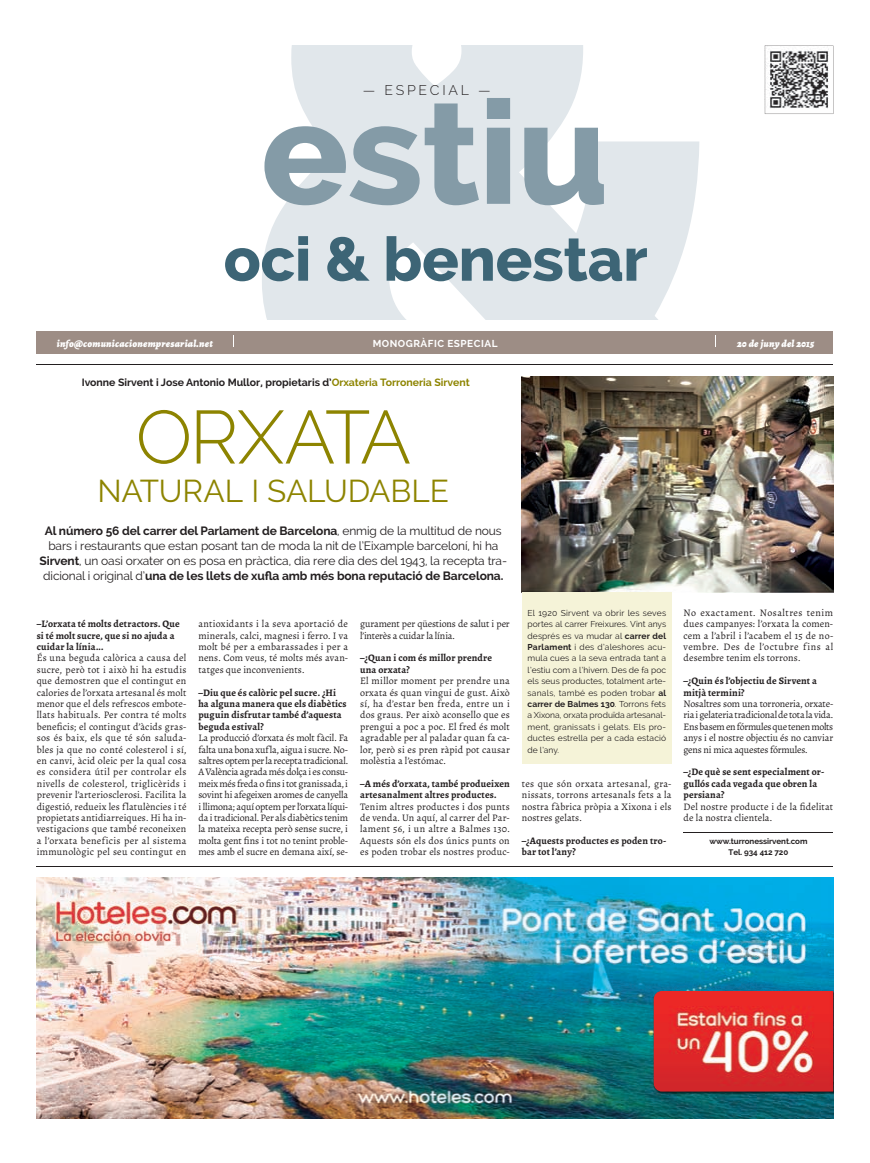
<style>
.page{position:relative;width:870px;height:1163px;background:#fff}
.page>*{position:absolute;margin:0;border:0;box-sizing:border-box;transform-origin:0 0}
.t1{font:800 700px "Raleway";color:#e1e7eb}
.t2{font:800 145px "Raleway";letter-spacing:-.005em;color:#849ba7}
.t3{font:300 75px "Raleway";letter-spacing:-.035em;color:#8d8400}
.t4{font:800 61px "Raleway";letter-spacing:-.005em;color:#3d6576}
.t5{font:31.5px "Raleway";letter-spacing:-.01em;color:#8d8400}
.t6{font:300 14px "Raleway";letter-spacing:.2em;color:#231f20}
.t7{font:12px/15px "Raleway";letter-spacing:-.01em;color:#231f20;text-align:center}
.t8{font:700 10.5px "Raleway";color:#231f20}
.t9{font:10px/11.4px "Alegreya";letter-spacing:.01em;color:#231f20;text-align:justify}
.t10{font:700 10px/11.4px "Alegreya";letter-spacing:.015em;color:#231f20}
.t11{font:10px/11.4px "Alegreya";letter-spacing:-.015em;color:#231f20}
.t12{font:italic 900 10px "Alegreya";letter-spacing:.025em;color:#fff}
.t13{font:700 10px "Raleway";letter-spacing:.05em;color:#fff}
.t14{font:8.5px/11.4px "Raleway";letter-spacing:.015em;color:#231f20;text-align:justify}
.t15{font:700 8px/11.4px "Raleway";letter-spacing:-.005em;color:#231f20;text-align:center}
.s1{color:#8d8400}
.s2{font-weight:700}
</style>
<div class="page">
<div style="left:37px;top:331px;width:796px;height:22px;background:#9d8d85"></div>
<svg style="left:233px;top:335px;width:1px;height:12px"></svg>
<svg style="left:715px;top:335px;width:1px;height:12px"></svg>
<hr style="left:36px;top:866px;width:797px;height:1px;background:#231f20">
<hr style="left:36px;top:365px;width:797px;height:1px;background:#231f20">
<svg style="left:765px;top:46px;width:68px;height:68px"></svg>
<img style="left:522px;top:376px;width:311px;height:217px">
<hr style="left:684px;top:832px;width:149px;height:1px;background:#231f20">
<div style="left:522px;top:593px;width:150px;height:171px;background:#f5f3d8"></div>
<img style="left:37px;top:878px;width:796px;height:241px">
<img style="left:654px;top:991px;width:179px;height:100px">
<h1 class="t1" style="left:237px;top:-78px;width:529px">&amp;</h1>
<h3 class="t6" style="left:363px;top:85px;width:129px">— ESPECIAL —</h3>
<h2 class="t2" style="left:261px;top:98px;width:349px">estiu</h2>
<h3 class="t4" style="left:224px;top:236px;width:426px">oci &amp; benestar</h3>
<p class="t12" style="left:57px;top:340px;width:157px">info@comunicacionempresarial.net</p>
<p class="t13" style="left:373px;top:339px;width:126px">MONOGRÀFIC ESPECIAL</p>
<p class="t12" style="left:737px;top:339px;width:78px">20 de juny del 2015</p>
<p class="t8" style="left:82px;top:378px;width:390px">Ivonne Sirvent i Jose Antonio Mullor, propietaris d’<span class="s1">Orxateria Torroneria Sirvent</span></p>
<h3 class="t3" style="left:135px;top:409px;width:277px">ORXATA</h3>
<h3 class="t5" style="left:98px;top:479px;width:353px">NATURAL I SALUDABLE</h3>
<p class="t7" style="left:40px;top:525px;width:469px"><span class="s2">Al número 56 del carrer del Parlament de Barcelona</span>, enmig de la multitud de nous bars i restaurants que estan posant tan de moda la nit de l’Eixample barceloní, hi ha <span class="s2">Sirvent</span>, un oasi orxater on es posa en pràctica, dia rere dia des del 1943, la recepta tra&shy;dicional i original d’<span class="s2">una de les llets de xufla amb més bona reputació de Barcelona.</span></p>
<p class="t10" style="left:37px;top:619px;width:144px">–L’orxata té molts detractors. Que si té molt sucre, que si no ajuda a cuidar la línia...</p>
<p class="t9" style="left:37px;top:653px;width:151px">És una beguda calòrica a causa del sucre, però tot i això hi ha estudis que demostren que el contingut en calories de l’orxata artesanal és molt menor que el dels refrescos embote&shy;llats habituals. Per contra té molts beneficis; el contingut d’àcids gras&shy;sos és baix, els que té són saluda&shy;bles ja que no conté colesterol i sí, en canvi, àcid oleic per la qual cosa es considera útil per controlar els nivells de colesterol, triglicèrids i prevenir l’arteriosclerosi. Facilita la digestió, redueix les f latulències i té propietats antidiarreiques. Hi ha in&shy;vestigacions que també reconeixen a l’orxata beneficis per al sistema immunològic pel seu contingut en</p>
<p class="t9" style="left:684px;top:607px;width:151px">No exactament. Nosaltres tenim dues campanyes: l’orxata la comen&shy;cem a l’abril i l’acabem el 15 de no&shy;vembre. Des de l’octubre fins al desembre tenim els torrons.</p>
<p class="t10" style="left:684px;top:676px;width:135px">–¿Quin és l’objectiu de Sirvent a mitjà termini?</p>
<p class="t9" style="left:684px;top:699px;width:151px">Nosaltres som una torroneria, orxate&shy;ria i gelateria tradicional de tota la vida.<br>Ens basem en fórmules que tenen molts anys i el nostre objectiu és no canviar gens ni mica aquestes fórmules.</p>
<p class="t10" style="left:684px;top:767px;width:142px">–¿De què se sent especialment or&shy;gullós cada vegada que obren la persiana?</p>
<p class="t9" style="left:684px;top:801px;width:151px">Del nostre producte i de la fidelitat de la nostra clientela.</p>
<p class="t15" style="left:709px;top:836px;width:100px">www.turronessirvent.com<br>Tel. 934 412 720</p>
<p class="t14" style="left:528px;top:608px;width:140px">El 1920 Sirvent va obrir les seves portes al carrer Freixures. Vint anys després es va mudar al <span class="s2">carrer del Parlament</span> i des d’aleshores acu&shy;mula cues a la seva entrada tant a l’estiu com a l’hivern. Des de fa poc els seus productes, totalment arte&shy;sanals, també es poden trobar <span class="s2">al carrer de Balmes 130</span>. Torrons fets a Xixona, orxata produïda artesanal&shy;ment, granissats i gelats. Els pro&shy;ductes estrella per a cada estació de l’any.</p>
<p class="t9" style="left:198px;top:619px;width:151px">antioxidants i la seva aportació de minerals, calci, magnesi i ferro. I va molt bé per a embarassades i per a nens. Com veus, té molts més avan&shy;tatges que inconvenients.</p>
<p class="t10" style="left:198px;top:687px;width:150px">–Diu que és calòric pel sucre. ¿Hi ha alguna manera que els diabètics puguin disfrutar també d’aquesta beguda estival?</p>
<p class="t9" style="left:198px;top:733px;width:151px">La producció d’orxata és molt fàcil. Fa falta una bona xufla, aigua i sucre. No&shy;saltres optem per la recepta tradicional.<br>A València agrada més dolça i es consu&shy;meix més freda o fins i tot granissada, i sovint hi afegeixen aromes de canyella i llimona; aquí optem per l’orxata líqui&shy;da i tradicional. Per als diabètics tenim la mateixa recepta però sense sucre, i molta gent fins i tot no tenint proble&shy;mes amb el sucre en demana així, se-</p>
<p class="t11" style="left:360px;top:619px;width:151px">gurament per qüestions de salut i per l’interès a cuidar la línia.</p>
<p class="t10" style="left:360px;top:653px;width:133px">–¿Quan i com és millor prendre una orxata?</p>
<p class="t9" style="left:360px;top:676px;width:151px">El millor moment per prendre una orxata és quan vingui de gust. Això sí, ha d’estar ben freda, entre un i dos graus. Per això aconsello que es prengui a poc a poc. El fred és molt agradable per al paladar quan fa ca&shy;lor, però si es pren ràpid pot causar molèstia a l’estómac.</p>
<p class="t10" style="left:360px;top:778px;width:151px">–A més d’orxata, també produeixen artesanalment altres productes.</p>
<p class="t9" style="left:360px;top:801px;width:151px">Tenim altres productes i dos punts de venda. Un aquí, al carrer del Par&shy;lament 56, i un altre a Balmes 130.<br>Aquests són els dos únics punts on es poden trobar els nostres produc-</p>
<p class="t9" style="left:522px;top:778px;width:151px">tes que són orxata artesanal, gra&shy;nissats, torrons artesanals fets a la nostra fàbrica pròpia a Xixona i els nostres gelats.</p>
<p class="t10" style="left:522px;top:835px;width:146px">–¿Aquests productes es poden tro&shy;bar tot l’any?</p>
</div>
